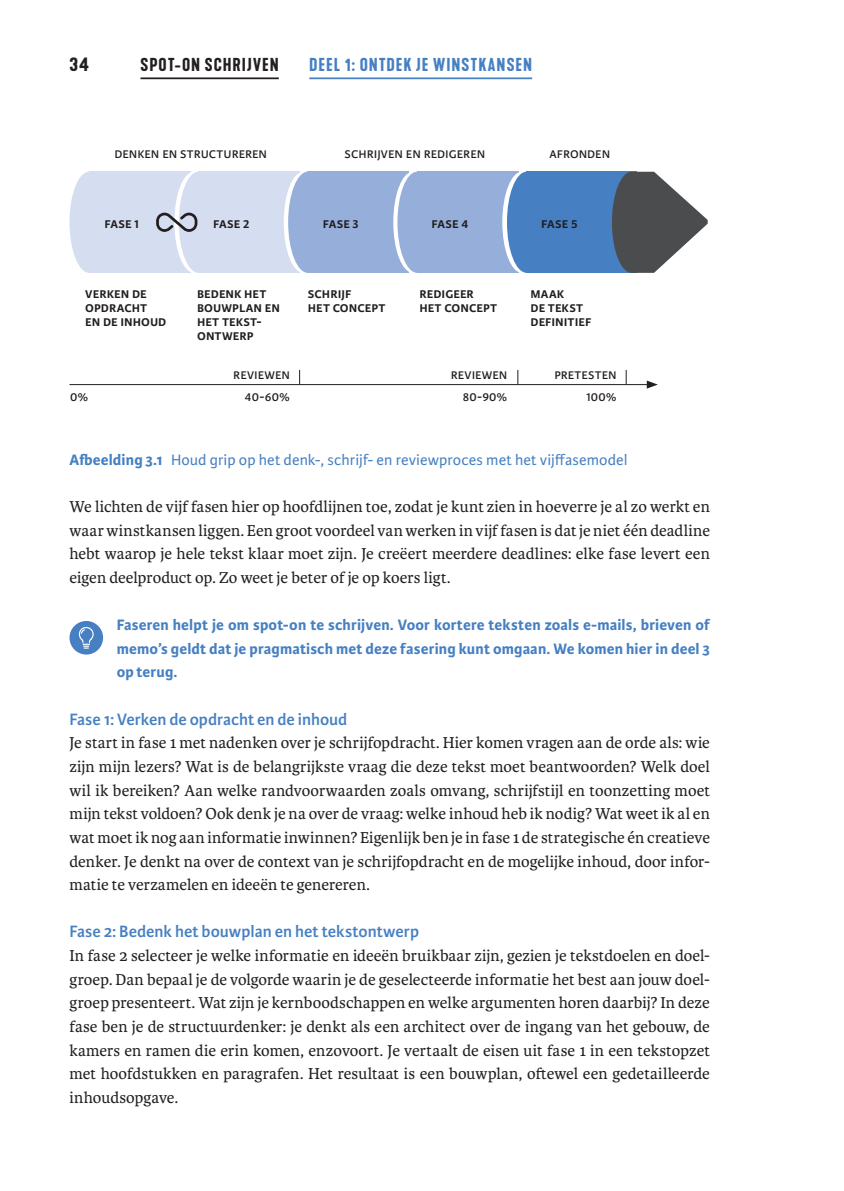
<style>
.page{position:relative;width:844px;height:1191px;background:#fff}
.page>*{position:absolute;margin:0;border:0;box-sizing:border-box;transform-origin:0 0}
.t1{font:600 19.25px "Kapra Neue";color:#231f20}
.t2{font:600 17.5px "Karmina Sans";letter-spacing:-.005em;color:#4680c2}
.t3{font:600 17.5px "Kapra Neue";letter-spacing:.06em;color:#4680c2}
.t4{font:600 17.5px "Kapra Neue";letter-spacing:.06em;color:#231f20}
.t5{font:16.8px/23.6px "Karmina";color:#231f20;text-align:justify}
.t6{font:700 16.1px/23.6px "Karmina Sans";letter-spacing:.01em;color:#4680c2;text-align:justify}
.t7{font:16.1px "Karmina Sans";letter-spacing:.005em;color:#4680c2}
.t8{font:600 15.75px/14px "Karmina Sans";color:#231f20}
.t9{font:15.75px "Karmina Sans";letter-spacing:.005em;color:#231f20}
.s1{font-weight:700}
</style>
<div class="page">
<hr style="left:140px;top:77px;width:139px;height:2px;background:#231f20">
<hr style="left:309px;top:77px;width:223px;height:2px;background:#4680c2">
<hr style="left:69px;top:384px;width:580px;height:1px;background:#231f20">
<svg style="left:646px;top:380px;width:11px;height:8px"></svg>
<svg style="left:299px;top:370px;width:1px;height:14px"></svg>
<svg style="left:517px;top:370px;width:1px;height:14px"></svg>
<svg style="left:625px;top:370px;width:1px;height:14px"></svg>
<div style="left:89px;top:172px;width:101px;height:101px;background:#d5def0"></div>
<div style="left:198px;top:172px;width:101px;height:101px;background:#d5def0"></div>
<div style="left:308px;top:172px;width:101px;height:101px;background:#95afda"></div>
<div style="left:417px;top:172px;width:101px;height:101px;background:#95afda"></div>
<div style="left:526px;top:172px;width:111px;height:101px;background:#4680c2"></div>
<div style="left:69px;top:172px;width:40px;height:101px;background:#d5def0;border-radius:50%"></div>
<svg style="left:174px;top:172px;width:40px;height:101px"></svg>
<div style="left:179px;top:172px;width:39px;height:101px;background:#d5def0;border-radius:50%"></div>
<svg style="left:283px;top:172px;width:40px;height:101px"></svg>
<div style="left:288px;top:172px;width:39px;height:101px;background:#95afda;border-radius:50%"></div>
<svg style="left:393px;top:172px;width:39px;height:101px"></svg>
<div style="left:397px;top:172px;width:40px;height:101px;background:#95afda;border-radius:50%"></div>
<svg style="left:502px;top:172px;width:39px;height:101px"></svg>
<div style="left:507px;top:172px;width:39px;height:101px;background:#4680c2;border-radius:50%"></div>
<svg style="left:612px;top:172px;width:95px;height:101px"></svg>
<svg style="left:156px;top:207px;width:42px;height:25px"></svg>
<div style="left:69px;top:621px;width:34px;height:33px;background:#4680c2;border-radius:50%"></div>
<svg style="left:79px;top:627px;width:15px;height:21px"></svg>
<p class="t1" style="left:69px;top:52px;width:21px">34</p>
<p class="t4" style="left:140px;top:54px;width:140px">SPOT-ON SCHRIJVEN</p>
<p class="t3" style="left:309px;top:54px;width:224px">DEEL 1: ONTDEK JE WINSTKANSEN</p>
<p class="t9" style="left:114px;top:144px;width:154px">denken en structureren</p>
<p class="t9" style="left:344px;top:144px;width:142px">schrijven en redigeren</p>
<p class="t9" style="left:549px;top:144px;width:62px">afronden</p>
<p class="t8" style="left:104px;top:216px;width:36px">fase 1</p>
<p class="t8" style="left:213px;top:216px;width:38px">fase 2</p>
<p class="t8" style="left:323px;top:216px;width:37px">fase 3</p>
<p class="t8" style="left:431px;top:216px;width:38px">fase 4</p>
<p class="t8" style="left:541px;top:216px;width:38px">fase 5</p>
<p class="t8" style="left:85px;top:286px;width:83px">verken de opdracht en de inhoud</p>
<p class="t8" style="left:308px;top:286px;width:79px">schrijf<br>het concept</p>
<p class="t8" style="left:419px;top:286px;width:79px">redigeer het concept</p>
<p class="t8" style="left:530px;top:286px;width:62px">maak<br>de tekst definitief</p>
<p class="t8" style="left:197px;top:286px;width:84px">bedenk het bouw-plan en het tekst&shy;ontwerp</p>
<p class="t9" style="left:233px;top:365px;width:58px">reviewen</p>
<p class="t9" style="left:450px;top:365px;width:58px">reviewen</p>
<p class="t9" style="left:554px;top:365px;width:64px">pretesten</p>
<p class="t9" style="left:70px;top:387px;width:20px">0%</p>
<p class="t9" style="left:245px;top:387px;width:46px">40-60%</p>
<p class="t9" style="left:463px;top:387px;width:46px">80-90%</p>
<p class="t9" style="left:586px;top:387px;width:32px">100%</p>
<p class="t7" style="left:69px;top:450px;width:559px"><span class="s1">Afbeelding 3.1</span> Houd grip op het denk-, schrijf- en reviewproces met het vijffasemodel</p>
<p class="t5" style="left:69px;top:495px;width:642px">We lichten de vijf fasen hier op hoofdlijnen toe, zodat je kunt zien in hoeverre je al zo werkt en waar winstkansen liggen. Een groot voordeel van werken in vijf fasen is dat je niet één deadline hebt waarop je hele tekst klaar moet zijn. Je creëert meerdere deadlines: elke fase levert een eigen deelproduct op. Zo weet je beter of je op koers ligt.</p>
<p class="t6" style="left:117px;top:613px;width:594px">Faseren helpt je om spot-on te schrijven. Voor kortere teksten zoals e-mails, brieven of memo’s geldt dat je pragmatisch met deze fasering kunt omgaan. We komen hier in deel 3 op terug.</p>
<p class="t2" style="left:69px;top:709px;width:279px">Fase 1: Verken de opdracht en de inhoud</p>
<p class="t5" style="left:69px;top:731px;width:642px">Je start in fase 1 met nadenken over je schrijfopdracht. Hier komen vragen aan de orde als: wie zijn mijn lezers? Wat is de belangrijkste vraag die deze tekst moet beantwoorden? Welk doel wil ik bereiken? Aan welke randvoorwaarden zoals omvang, schrijfstijl en toonzetting moet mijn tekst voldoen? Ook denk je na over de vraag: welke inhoud heb ik nodig? Wat weet ik al en wat moet ik nog aan informatie inwinnen? Eigenlijk ben je in fase 1 de strategische én creatieve denker. Je denkt na over de context van je schrijfopdracht en de mogelijke inhoud, door infor&shy;matie te verzamelen en ideeën te genereren.</p>
<p class="t2" style="left:69px;top:922px;width:351px">Fase 2: Bedenk het bouwplan en het tekstontwerp</p>
<p class="t5" style="left:69px;top:944px;width:642px">In fase 2 selecteer je welke informatie en ideeën bruikbaar zijn, gezien je tekstdoelen en doel&shy;groep. Dan bepaal je de volgorde waarin je de geselecteerde informatie het best aan jouw doel&shy;groep presenteert. Wat zijn je kernboodschappen en welke argumenten horen daarbij? In deze fase ben je de structuurdenker: je denkt als een architect over de ingang van het gebouw, de kamers en ramen die erin komen, enzovoort. Je vertaalt de eisen uit fase 1 in een tekstopzet met hoofdstukken en paragrafen. Het resultaat is een bouwplan, oftewel een gedetailleerde inhoudsopgave.</p>
</div>
